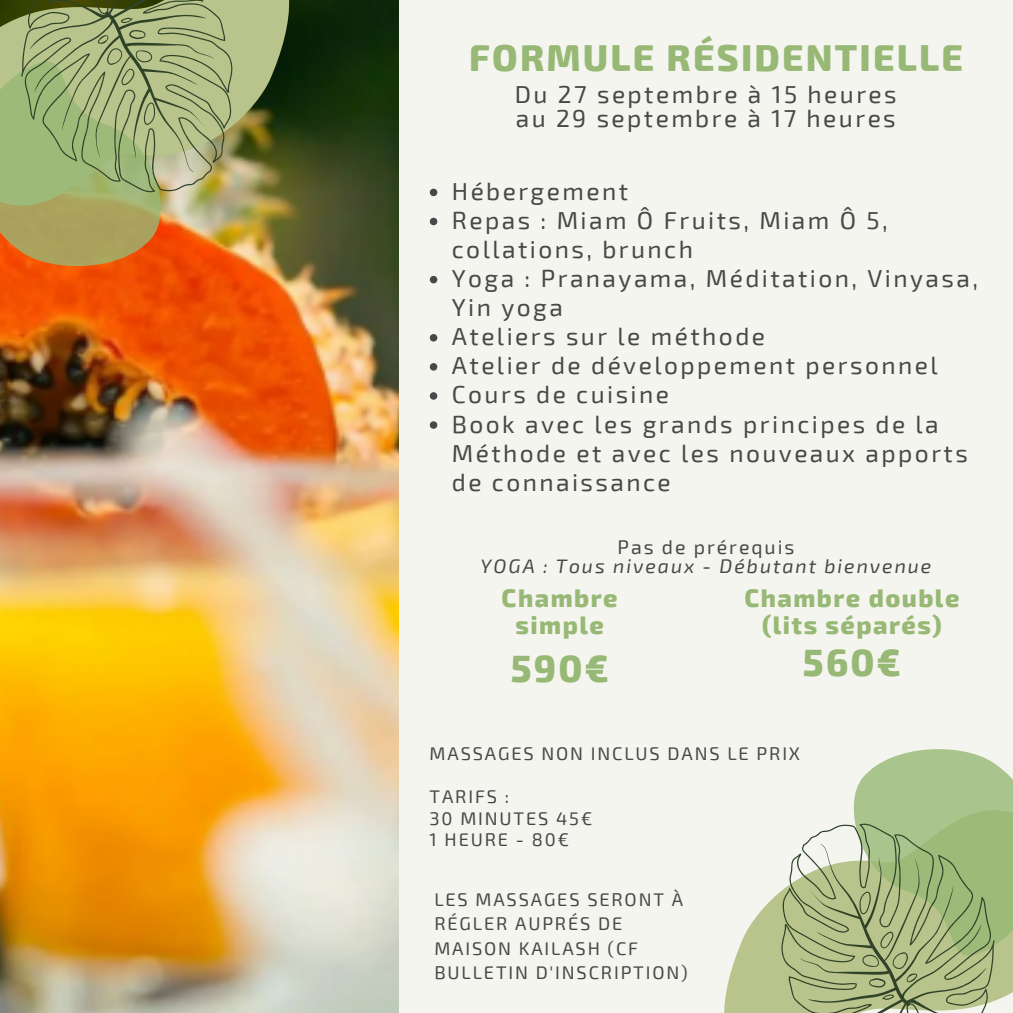
<style>
.page{position:relative;width:1013px;height:1013px;background:#fff}
.page>*{position:absolute;margin:0;border:0;box-sizing:border-box;transform-origin:0 0}
.t1{font:800 37.25px "Exo 2";letter-spacing:.06em;color:#98b875}
.t2{font:800 36.75px "Exo 2";letter-spacing:.06em;color:#98b875}
.t3{font:800 25px/27.6px "Exo 2";letter-spacing:.06em;color:#98b875;text-align:center}
.t4{font:24.5px/29px "Exo 2";letter-spacing:.1em;color:#484848}
.t5{font:italic 19.5px "Exo 2";letter-spacing:.1em;color:#484848}
.t6{font:19.5px "Exo 2";letter-spacing:.1em;color:#484848}
.t7{font:18.25px/24.4px "Exo 2";letter-spacing:.1em;color:#484848}
</style>
<div class="page">
<div style="left:0;top:0;width:1012px;height:1012px;background:#f4f5ef"></div>
<img style="left:0;top:0;width:398px;height:1012px">
<svg style="left:430px;top:189px;width:7px;height:7px"></svg>
<svg style="left:430px;top:218px;width:7px;height:7px"></svg>
<svg style="left:430px;top:276px;width:7px;height:7px"></svg>
<svg style="left:430px;top:334px;width:7px;height:7px"></svg>
<svg style="left:430px;top:363px;width:7px;height:7px"></svg>
<svg style="left:430px;top:392px;width:7px;height:8px"></svg>
<svg style="left:430px;top:421px;width:7px;height:8px"></svg>
<svg style="left:724px;top:891px;width:57px;height:121px;fill:#b8c48b"></svg>
<svg style="left:781px;top:749px;width:231px;height:263px"></svg>
<svg style="left:233px;top:0;width:74px;height:211px;background:#6d7644"></svg>
<svg style="left:0;top:0;width:233px;height:266px;background:#a7a66b"></svg>
<p class="t2" style="left:469px;top:33px;width:495px">FORMULE RÉSIDENTIELLE</p>
<h4 class="t4" style="left:515px;top:82px;width:383px;line-height:23.5px">Du 27 septembre à 15 heures au 29 septembre à 17 heures</h4>
<p class="t4" style="left:452px;top:176px;width:178px">Hébergement</p>
<p class="t4" style="left:452px;top:205px;width:437px">Repas : Miam Ô Fruits, Miam Ô 5, collations, brunch</p>
<p class="t4" style="left:452px;top:263px;width:527px">Yoga : Pranayama, Méditation, Vinyasa,<br>Yin yoga</p>
<p class="t4" style="left:452px;top:321px;width:315px">Ateliers sur le méthode</p>
<p class="t4" style="left:452px;top:350px;width:487px">Atelier de développement personnel</p>
<p class="t4" style="left:452px;top:379px;width:219px">Cours de cuisine</p>
<p class="t4" style="left:452px;top:408px;width:517px">Book avec les grands principes de la<br>Méthode et avec les nouveaux apports de connaissance</p>
<p class="t6" style="left:617px;top:535px;width:178px">Pas de prérequis</p>
<p class="t5" style="left:480px;top:553px;width:452px">YOGA : Tous niveaux - Débutant bienvenue</p>
<h5 class="t3" style="left:501px;top:582px;width:117px">Chambre simple</h5>
<h5 class="t1" style="left:511px;top:643px;width:99px">590€</h5>
<h1 class="t3" style="left:744px;top:582px;width:216px">Chambre double (lits séparés)</h1>
<h3 class="t1" style="left:803px;top:638px;width:99px">560€</h3>
<h3 class="t7" style="left:429px;top:740px;width:372px">MASSAGES NON INCLUS DANS LE PRIX</h3>
<h2 class="t7" style="left:429px;top:785px;width:164px;line-height:21.5px">TARIFS :<br>30 MINUTES 45€<br>1 HEURE - 80€</h2>
<h2 class="t7" style="left:434px;top:886px;width:255px">LES MASSAGES SERONT À<br>RÉGLER AUPRÉS DE<br>MAISON KAILASH (CF<br>BULLETIN D'INSCRIPTION)</h2>
</div>
